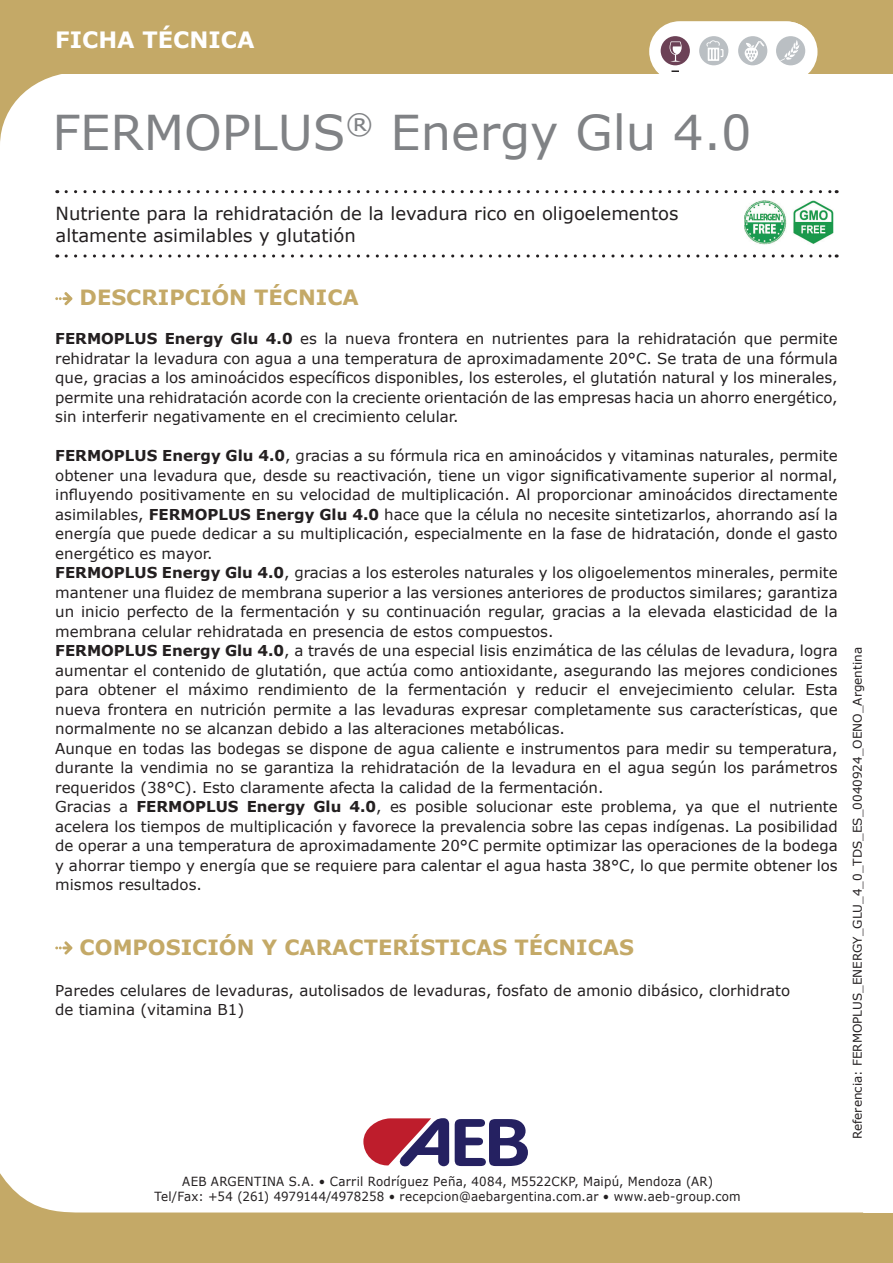
<style>
.page{position:relative;width:893px;height:1263px;background:#fff}
.page>*{position:absolute;margin:0;border:0;box-sizing:border-box;transform-origin:0 0}
.t1{font:48px "Verdana";color:#808285}
.t2{font:700 22.5px "Verdana";color:#fff}
.t3{font:700 21px "Verdana";color:#c4a967}
.t4{font:18px/21.6px "Verdana";color:#231f20}
.t5{font:15px/19.5px "Verdana";color:#231f20}
.t6{font:12.6px/15.1px "Verdana";letter-spacing:.02em;color:#231f20;text-align:center;scale:.94 1}
.t7{font:12px "Verdana";color:#231f20}
.s1{font-weight:700}
</style>
<div class="page">
<div style="left:0;top:0;width:893px;height:73px;background:#c4a967"></div>
<svg style="left:0;top:28px;width:863px;height:114px"></svg>
<svg style="left:0;top:1118px;width:528px;height:94px"></svg>
<div style="left:0;top:1212px;width:893px;height:51px;background:#c4a967"></div>
<svg style="left:66px;top:190px;width:771px;height:3px"></svg>
<svg style="left:66px;top:254px;width:771px;height:4px"></svg>
<svg style="left:649px;top:21px;width:167px;height:61px"></svg>
<div style="left:650px;top:22px;width:167px;height:60px;background:#fff;border-radius:30px"></div>
<svg style="left:671px;top:70px;width:8px;height:2px"></svg>
<div style="left:776px;top:36px;width:29px;height:29px;background:#babfc3;border-radius:50%"></div>
<svg style="left:780px;top:40px;width:20px;height:21px"></svg>
<div style="left:738px;top:36px;width:29px;height:29px;background:#babfc3;border-radius:50%"></div>
<div style="left:661px;top:36px;width:29px;height:29px;background:#6c4156;border-radius:50%"></div>
<div style="left:699px;top:36px;width:29px;height:29px;background:#babfc3;border-radius:50%"></div>
<svg style="left:706px;top:40px;width:17px;height:21px"></svg>
<svg style="left:670px;top:41px;width:12px;height:21px"></svg>
<svg style="left:745px;top:41px;width:20px;height:21px"></svg>
<svg style="left:55px;top:292px;width:17px;height:13px"></svg>
<svg style="left:55px;top:941px;width:17px;height:13px"></svg>
<img style="left:744px;top:201px;width:90px;height:44px">
<h2 class="t2" style="left:55px;top:24px;width:201px">FICHA TÉCNICA</h2>
<h1 class="t1" style="left:52px;top:100px;width:701px">FERMOPLUS<sup>®</sup> Energy Glu 4.0</h1>
<p class="t4" style="left:56px;top:203px;width:624px">Nutriente para la rehidratación de la levadura rico en oligoelementos altamente asimilables y glutatión</p>
<h3 class="t3" style="left:80px;top:283px;width:281px">DESCRIPCIÓN TÉCNICA</h3>
<p class="t5" style="left:55px;top:329px;width:784px;text-align:justify"><span class="s1">FERMOPLUS Energy Glu 4.0</span> es la nueva frontera en nutrientes para la rehidratación que permite rehidratar la levadura con agua a una temperatura de aproximadamente 20°C. Se trata de una fórmula que, gracias a los aminoácidos específicos disponibles, los esteroles, el glutatión natural y los minerales, permite una rehidratación acorde con la creciente orientación de las empresas hacia un ahorro energético, sin interferir negativamente en el crecimiento celular.</p>
<p class="t5" style="left:55px;top:446px;width:784px"><span class="s1">FERMOPLUS Energy Glu 4.0</span>, gracias a su fórmula rica en aminoácidos y vitaminas naturales, permite obtener una levadura que, desde su reactivación, tiene un vigor significativamente superior al normal, influyendo positivamente en su velocidad de multiplicación. Al proporcionar aminoácidos directamente asimilables, <span class="s1">FERMOPLUS Energy Glu 4.0</span> hace que la célula no necesite sintetizarlos, ahorrando así la energía que puede dedicar a su multiplicación, especialmente en la fase de hidratación, donde el gasto energético es mayor.<br><span class="s1">FERMOPLUS Energy Glu 4.0</span>, gracias a los esteroles naturales y los oligoelementos minerales, permite mantener una fluidez de membrana superior a las versiones anteriores de productos similares; garantiza un inicio perfecto de la fermentación y su continuación regular, gracias a la elevada elasticidad de la membrana celular rehidratada en presencia de estos compuestos.<br><span class="s1">FERMOPLUS Energy Glu 4.0</span>, a través de una especial lisis enzimática de las células de levadura, logra aumentar el contenido de glutatión, que actúa como antioxidante, asegurando las mejores condiciones para obtener el máximo rendimiento de la fermentación y reducir el envejecimiento celular. Esta nueva frontera en nutrición permite a las levaduras expresar completamente sus características, que normalmente no se alcanzan debido a las alteraciones metabólicas.<br>Aunque en todas las bodegas se dispone de agua caliente e instrumentos para medir su temperatura, durante la vendimia no se garantiza la rehidratación de la levadura en el agua según los parámetros requeridos (38°C). Esto claramente afecta la calidad de la fermentación.<br>Gracias a <span class="s1">FERMOPLUS Energy Glu 4.0</span>, es posible solucionar este problema, ya que el nutriente acelera los tiempos de multiplicación y favorece la prevalencia sobre las cepas indígenas. La posibilidad de operar a una temperatura de aproximadamente 20°C permite optimizar las operaciones de la bodega y ahorrar tiempo y energía que se requiere para calentar el agua hasta 38°C, lo que permite obtener los mismos resultados.</p>
<h3 class="t3" style="left:80px;top:932px;width:556px">COMPOSICIÓN Y CARACTERÍSTICAS TÉCNICAS</h3>
<p class="t5" style="left:55px;top:980px;width:736px">Paredes celulares de levaduras, autolisados de levaduras, fosfato de amonio dibásico, clorhidrato de tiamina (vitamina B1)</p>
<p class="t6" style="left:154px;top:1174px;width:625px">AEB ARGENTINA S.A. • Carril Rodríguez Peña, 4084, M5522CKP, Maipú, Mendoza (AR)<br>Tel/Fax: +54 (261) 4979144/4978258 • recepcion@aebargentina.com.ar • www.aeb-group.com</p>
<p class="t7" style="left:849px;top:1139px;width:494px;rotate:-90deg">Referencia: FERMOPLUS_ENERGY_GLU_4_0_TDS_ES_0040924_OENO_Argentina</p>
</div>
